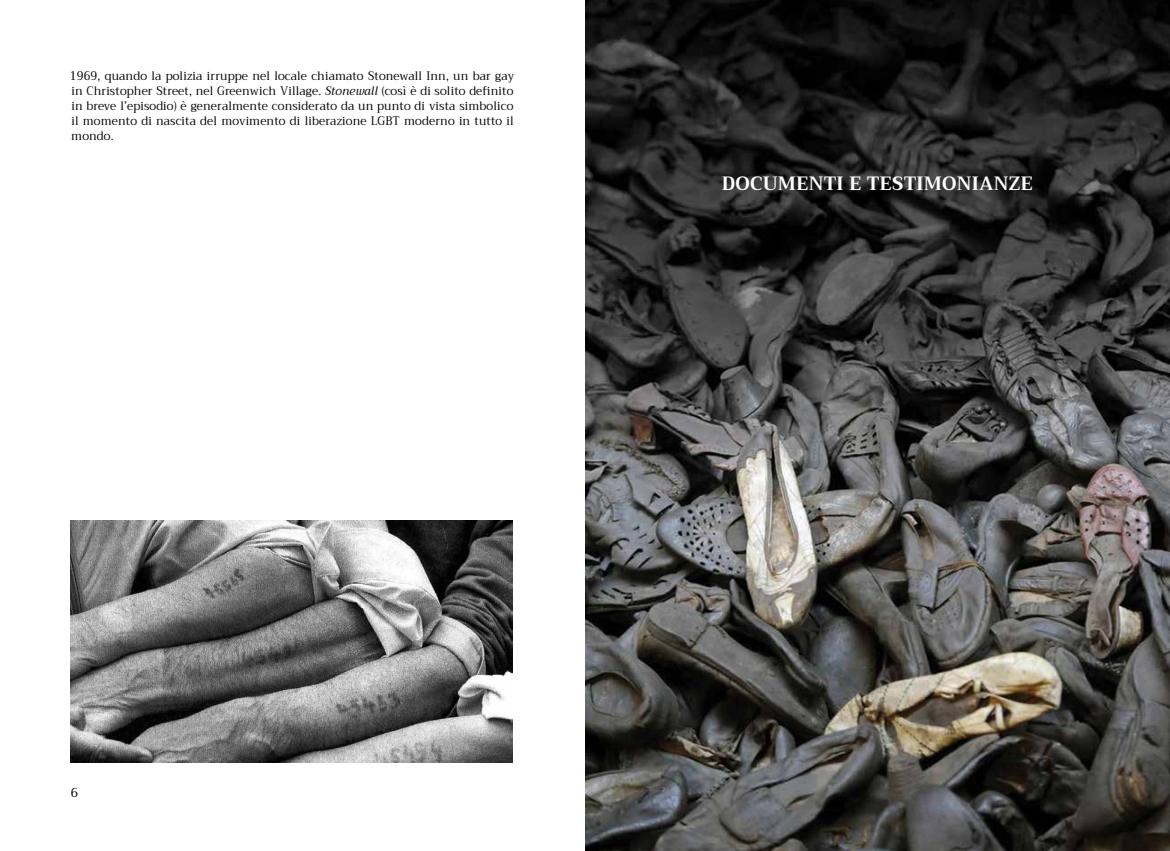
<style>
.page{position:relative;width:1170px;height:851px;background:#fff}
.page>*{position:absolute;margin:0;border:0;box-sizing:border-box;transform-origin:0 0}
.t1{font:700 18.75px "Trirong";letter-spacing:.01em;color:#fff}
.t2{font:12.5px "Trirong";color:#000}
.t3{font:12.12px/15px "Trirong";letter-spacing:.01em;color:#000;text-align:justify;scale:.95 1}
.s1{font-style:italic}
</style>
<div class="page">
<img style="left:585px;top:0;width:584px;height:850px">
<img style="left:71px;top:521px;width:442px;height:241px">
<p class="t3" style="left:70px;top:69px;width:469px">1969, quando la polizia irruppe nel locale chiamato Stonewall Inn, un bar gay in Christopher Street, nel Greenwich Village. <span class="s1">Stonewall</span> (così è di solito definito in breve l’episodio) è generalmente considerato da un punto di vista simbolico il momento di nascita del movimento di liberazione LGBT moderno in tutto il mondo.</p>
<h1 class="t1" style="left:721px;top:168px;width:312px">DOCUMENTI E TESTIMONIANZE</h1>
<p class="t2" style="left:71px;top:783px;width:9px">6</p>
</div>
